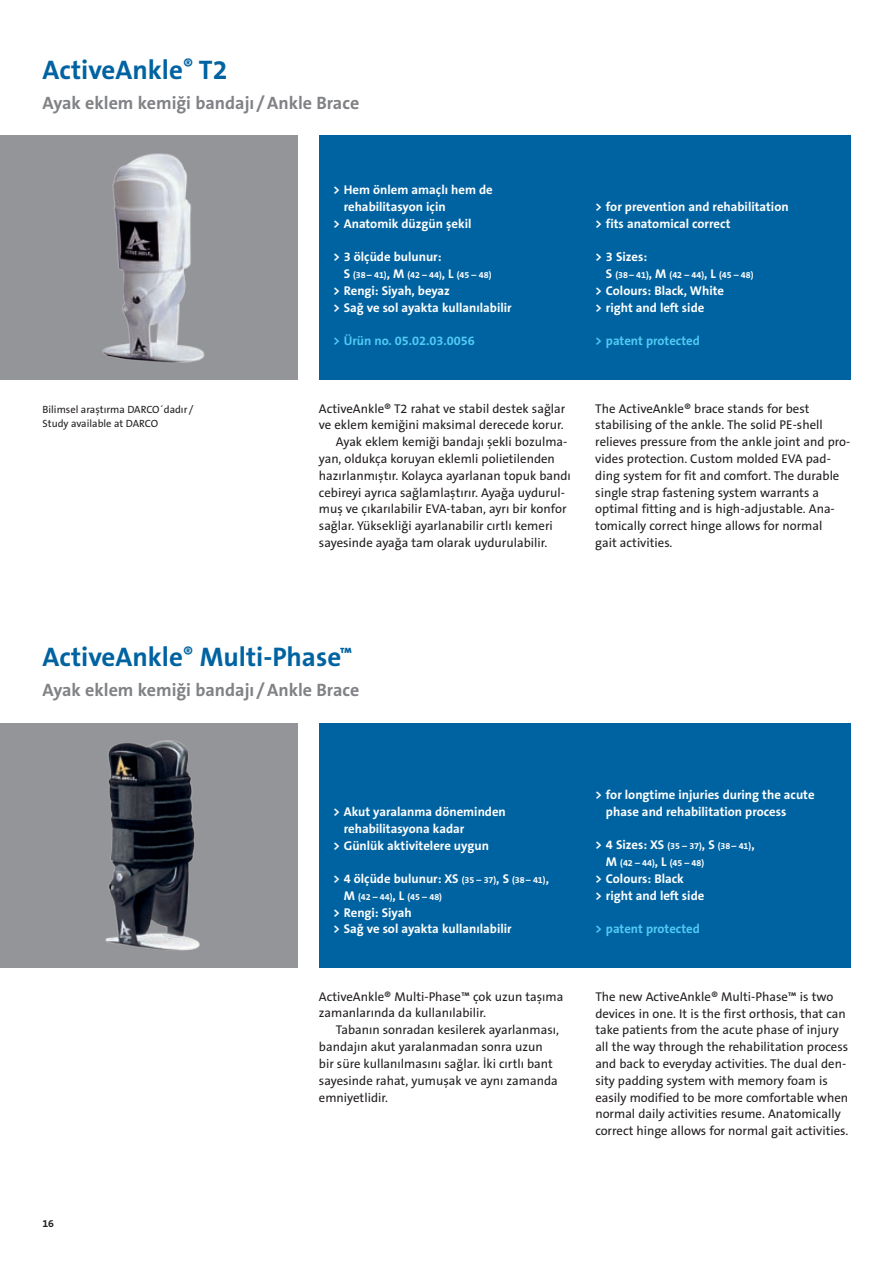
<style>
.page{position:relative;width:893px;height:1263px;background:#fff}
.page>*{position:absolute;margin:0;border:0;box-sizing:border-box;transform-origin:0 0}
.t1{font:700 27px "The Sans B Plus W7";color:#0063a1}
.t2{font:700 18px "The Sans B Plus W7";color:#808285}
.t3{font:12.75px/16.8px "The Sans B Plus W5 Plain";color:#231f20}
.t4{font:700 12.75px/16.8px "The Sans B Plus W7";color:#fff}
.t5{font:700 12.75px "The Sans B Plus W7";color:#51caf5}
.t6{font:10.5px/14.2px "The Sans B Plus W5 Plain";color:#231f20}
.t7{font:700 10.5px "The Sans B Plus W7";color:#231f20}
.t8{font:700 9px/16.8px "The Sans B Plus W7";color:#fff}
.s1{font-size:12.75px}
.s2{font-size:9px}
</style>
<div class="page">
<div style="left:0;top:723px;width:298px;height:244px;background:#939598"></div>
<div style="left:319px;top:723px;width:531px;height:244px;background:#0063a1"></div>
<img style="left:105px;top:740px;width:95px;height:211px">
<div style="left:319px;top:135px;width:531px;height:245px;background:#0063a1"></div>
<div style="left:0;top:135px;width:298px;height:245px;background:#939598"></div>
<img style="left:102px;top:153px;width:103px;height:210px">
<h1 class="t1" style="left:43px;top:52px;width:187px">ActiveAnkle<sup>®</sup> T2</h1>
<h2 class="t2" style="left:43px;top:91px;width:318px">Ayak eklem kemiği bandajı /Ankle Brace</h2>
<p class="t6" style="left:43px;top:402px;width:152px">Bilimsel araştırma DARCO´dadır /<br>Study available at DARCO</p>
<p class="t4" style="left:333px;top:182px;width:161px">&gt; Hem önlem amaçlı hem de</p>
<p class="t4" style="left:344px;top:198px;width:103px">rehabilitasyon için</p>
<p class="t4" style="left:333px;top:215px;width:140px">&gt; Anatomik düzgün şekil</p>
<p class="t4" style="left:333px;top:249px;width:110px">&gt; 3 ölçüde bulunur:</p>
<p class="t8" style="left:344px;top:267px;width:149px"><span class="s1">S</span> (38– 41)<span class="s1">, M</span> (42 – 44)<span class="s1">, L</span> (45 – 48)</p>
<p class="t4" style="left:333px;top:282px;width:180px">&gt; Rengi: Siyah, beyaz<br>&gt; Sağ ve sol ayakta kullanılabilir</p>
<p class="t5" style="left:333px;top:333px;width:143px">&gt; Ürün no. 05.02.03.0056</p>
<p class="t3" style="left:319px;top:400px;width:248px">ActiveAnkle® T2 rahat ve stabil destek sağlar</p>
<p class="t3" style="left:319px;top:417px;width:246px">ve eklem kemiğini maksimal derecede korur.</p>
<p class="t3" style="left:336px;top:434px;width:233px">Ayak eklem kemiği bandajı şekli bozulma-</p>
<p class="t3" style="left:319px;top:450px;width:237px">yan, oldukça koruyan eklemli polietilenden</p>
<p class="t3" style="left:319px;top:467px;width:253px">hazırlanmıştır. Kolayca ayarlanan topuk bandı</p>
<p class="t3" style="left:319px;top:484px;width:247px">cebireyi ayrıca sağlamlaştırır. Ayağa uydurul-</p>
<p class="t3" style="left:319px;top:501px;width:249px">muş ve çıkarılabilir EVA-taban, ayrı bir konfor</p>
<p class="t3" style="left:319px;top:518px;width:235px">sağlar. Yüksekliği ayarlanabilir cırtlı kemeri</p>
<p class="t3" style="left:319px;top:534px;width:230px">sayesinde ayağa tam olarak uydurulabilir.</p>
<p class="t4" style="left:595px;top:198px;width:195px">&gt; for prevention and rehabilitation &gt; fits anatomical correct</p>
<p class="t4" style="left:595px;top:249px;width:53px">&gt; 3 Sizes:</p>
<p class="t8" style="left:606px;top:267px;width:149px"><span class="s1">S</span> (38– 41)<span class="s1">, M</span> (42 – 44)<span class="s1">, L</span> (45 – 48)</p>
<p class="t4" style="left:595px;top:282px;width:130px">&gt; Colours: Black, White &gt; right and left side</p>
<p class="t5" style="left:595px;top:333px;width:106px">&gt; patent protected</p>
<p class="t3" style="left:595px;top:400px;width:256px">The ActiveAnkle® brace stands for best stabilising of the ankle. The solid PE-shell relieves pressure from the ankle joint and pro&shy;vides protection. Custom molded EVA pad&shy;ding system for fit and comfort. The durable single strap fastening system warrants a optimal fitting and is high-adjustable. Ana&shy;tomically correct hinge allows for normal<br>gait activities.</p>
<h1 class="t1" style="left:43px;top:640px;width:311px">ActiveAnkle<sup>®</sup> Multi-Phase<sup>™</sup></h1>
<h2 class="t2" style="left:43px;top:679px;width:318px">Ayak eklem kemiği bandajı /Ankle Brace</h2>
<p class="t7" style="left:43px;top:1216px;width:13px">16</p>
<p class="t4" style="left:333px;top:803px;width:174px">&gt; Akut yaralanma döneminden</p>
<p class="t4" style="left:344px;top:820px;width:122px">rehabilitasyona kadar</p>
<p class="t4" style="left:333px;top:837px;width:157px">&gt; Günlük aktivitelere uygun</p>
<p class="t4" style="left:333px;top:870px;width:217px">&gt; 4 ölçüde bulunur: XS <span class="s2">(35 – 37)</span>, S <span class="s2">(38– 41)</span>,</p>
<p class="t8" style="left:344px;top:888px;width:100px"><span class="s1">M</span> (42 – 44)<span class="s1">, L</span> (45 – 48)</p>
<p class="t4" style="left:333px;top:904px;width:180px">&gt; Rengi: Siyah<br>&gt; Sağ ve sol ayakta kullanılabilir</p>
<p class="t4" style="left:319px;top:870px;width:101px">&gt; Größen: XS – XL &gt; Farbe: Schwarz</p>
<p class="t4" style="left:319px;top:921px;width:143px">&gt; rechts und links tragbar</p>
<p class="t3" style="left:319px;top:988px;width:246px">ActiveAnkle® Multi-Phase™ çok uzun taşıma zamanlarında da kullanılabilir.</p>
<p class="t3" style="left:319px;top:1022px;width:242px;text-indent:17px">Tabanın sonradan kesilerek ayarlanması, bandajın akut yaralanmadan sonra uzun bir süre kullanılmasını sağlar. İki cırtlı bant sayesinde rahat, yumuşak ve aynı zamanda emniyetlidir.</p>
<p class="t4" style="left:606px;top:786px;width:210px;text-indent:-11px">&gt; for longtime injuries during the acute phase and rehabilitation process</p>
<p class="t8" style="left:606px;top:838px;width:150px;text-indent:-11px"><span class="s1">&gt; 4 Sizes: XS</span> (35 – 37)<span class="s1">, S</span> (38– 41)<span class="s1">,<br>M</span> (42 – 44)<span class="s1">, L</span> (45 – 48)</p>
<p class="t4" style="left:595px;top:870px;width:111px">&gt; Colours: Black<br>&gt; right and left side</p>
<p class="t5" style="left:595px;top:921px;width:106px">&gt; patent protected</p>
<p class="t3" style="left:595px;top:988px;width:255px">The new ActiveAnkle® Multi-Phase™ is two devices in one. It is the first orthosis, that can take patients from the acute phase of injury all the way through the rehabilitation process and back to everyday activities. The dual den&shy;sity padding system with memory foam is easily modified to be more comfortable when normal daily activities resume. Anatomically correct hinge allows for normal gait activities.</p>
</div>
